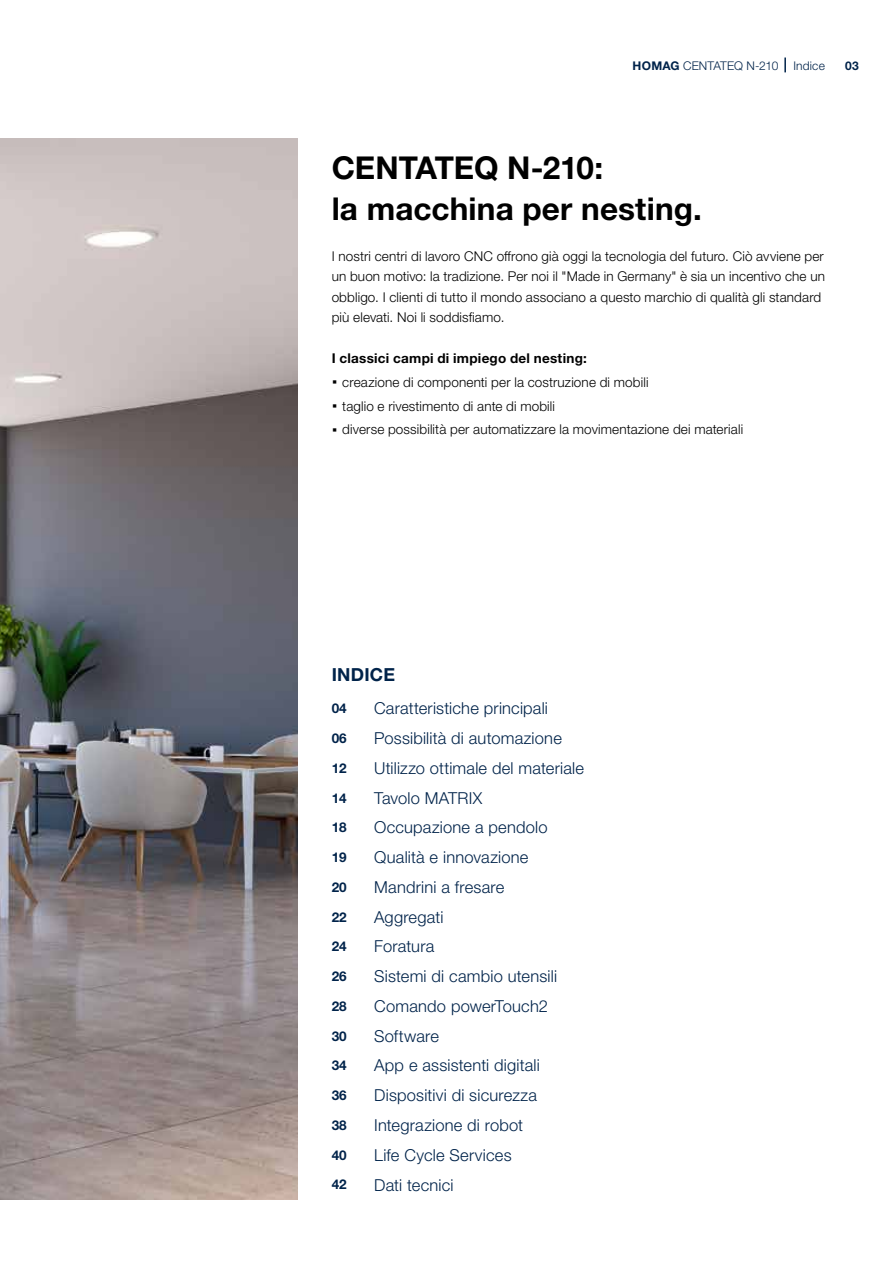
<style>
.page{position:relative;width:893px;height:1263px;background:#fff}
.page>*{position:absolute;margin:0;border:0;box-sizing:border-box;transform-origin:0 0}
.t1{font:700 31.5px/40.8px "Helvetica Neue LTW1 G";letter-spacing:.005em;color:#000}
.t2{font:700 18px "Helvetica Neue LTW1 G";letter-spacing:.015em;color:#00234a}
.t3{font:300 16.5px "Helvetica Neue LTW1 G";letter-spacing:.01em;color:#00234a}
.t4{font:300 13.5px/20.4px "Helvetica Neue LTW1 G";letter-spacing:.01em;color:#000}
.t5{font:700 13.5px "Helvetica Neue LTW1 G";color:#00234a}
.t6{font:300 12px "Helvetica Neue LTW1 G";letter-spacing:.01em;color:#00234a}
.t7{font:700 12px "Helvetica Neue LTW1 G";color:#00234a}
.s1{font-weight:700}
.s2{font-weight:700;font-size:21px}
</style>
<div class="page">
<img style="left:0;top:139px;width:298px;height:1060px">
<svg style="left:784px;top:58px;width:2px;height:14px"></svg>
<p class="t6" style="left:633px;top:58px;width:147px"><span class="s1">HOMAG</span> CENTATEQ N-210</p>
<p class="t6" style="left:793px;top:58px;width:33px">Indice</p>
<p class="t7" style="left:845px;top:58px;width:15px">03</p>
<h1 class="t1" style="left:332px;top:148px;width:372px">CENTATEQ N-210:<br>la macchina per nesting.</h1>
<p class="t4" style="left:332px;top:246px;width:495px">I nostri centri di lavoro CNC offrono già oggi la tecnologia del futuro. Ciò avviene per un buon motivo: la tradizione. Per noi il "Made in Germany" è sia un incentivo che un obbligo. I clienti di tutto il mondo associano a questo marchio di qualità gli standard più elevati. Noi li soddisfiamo.</p>
<p class="t4" style="left:332px;top:346px;width:413px;line-height:23.7px"><span class="s1">I classici campi di impiego del nesting:<br></span><span class="s2">·</span> creazione di componenti per la costruzione di mobili<br><span class="s2">·</span> taglio e rivestimento di ante di mobili<br><span class="s2">·</span> diverse possibilità per automatizzare la movimentazione dei materiali</p>
<h2 class="t2" style="left:332px;top:663px;width:65px">INDICE</h2>
<p class="t5" style="left:332px;top:700px;width:17px">04</p>
<p class="t3" style="left:374px;top:698px;width:175px">Caratteristiche principali</p>
<p class="t5" style="left:332px;top:730px;width:17px">06</p>
<p class="t3" style="left:374px;top:728px;width:189px">Possibilità di automazione</p>
<p class="t5" style="left:332px;top:760px;width:17px">12</p>
<p class="t3" style="left:374px;top:758px;width:211px">Utilizzo ottimale del materiale</p>
<p class="t5" style="left:332px;top:789px;width:17px">14</p>
<p class="t3" style="left:374px;top:788px;width:109px">Tavolo MATRIX</p>
<p class="t5" style="left:332px;top:819px;width:17px">18</p>
<p class="t3" style="left:374px;top:817px;width:175px">Occupazione a pendolo</p>
<p class="t5" style="left:332px;top:849px;width:17px">19</p>
<p class="t3" style="left:374px;top:847px;width:156px">Qualità e innovazione</p>
<p class="t5" style="left:332px;top:879px;width:17px">20</p>
<p class="t3" style="left:374px;top:877px;width:132px">Mandrini a fresare</p>
<p class="t5" style="left:332px;top:908px;width:17px">22</p>
<p class="t3" style="left:374px;top:907px;width:71px">Aggregati</p>
<p class="t5" style="left:332px;top:938px;width:17px">24</p>
<p class="t3" style="left:374px;top:936px;width:62px">Foratura</p>
<p class="t5" style="left:332px;top:968px;width:17px">26</p>
<p class="t3" style="left:374px;top:966px;width:184px">Sistemi di cambio utensili</p>
<p class="t5" style="left:332px;top:998px;width:17px">28</p>
<p class="t3" style="left:374px;top:996px;width:175px">Comando powerTouch2</p>
<p class="t5" style="left:332px;top:1027px;width:17px">30</p>
<p class="t3" style="left:374px;top:1026px;width:66px">Software</p>
<p class="t5" style="left:332px;top:1057px;width:17px">34</p>
<p class="t3" style="left:374px;top:1055px;width:167px">App e assistenti digitali</p>
<p class="t5" style="left:332px;top:1087px;width:17px">36</p>
<p class="t3" style="left:374px;top:1085px;width:164px">Dispositivi di sicurezza</p>
<p class="t5" style="left:332px;top:1117px;width:17px">38</p>
<p class="t3" style="left:374px;top:1115px;width:150px">Integrazione di robot</p>
<p class="t5" style="left:332px;top:1146px;width:17px">40</p>
<p class="t3" style="left:374px;top:1145px;width:139px">Life Cycle Services</p>
<p class="t5" style="left:332px;top:1176px;width:17px">42</p>
<p class="t3" style="left:374px;top:1174px;width:81px">Dati tecnici</p>
</div>
